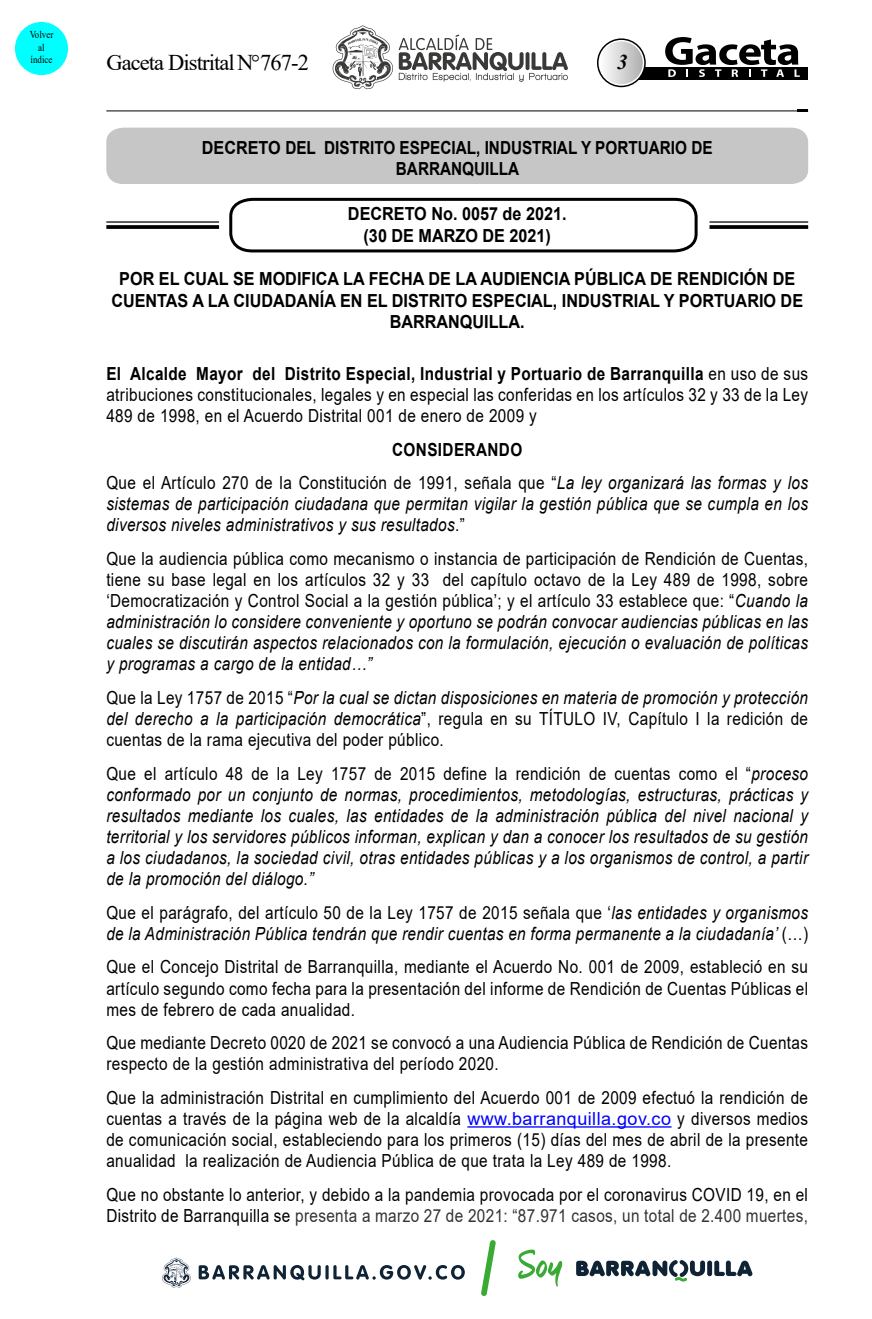
<style>
.page{position:relative;width:872px;height:1319px;background:#fff}
.page>*{position:absolute;margin:0;border:0;box-sizing:border-box;transform-origin:0 0}
.t1{font:22.5px "Times New Roman";letter-spacing:-.04em;color:#000}
.t2{font:italic 700 21px "Times New Roman";color:#000}
.t3{font:18px/21px "Arial";letter-spacing:.025em;color:#000;text-align:justify;scale:.85 1}
.t4{font:italic 18px/21px "Arial";letter-spacing:.025em;color:#000;scale:.85 1}
.t5{font:700 18px/21.6px "Arial";color:#000;text-align:center;scale:.9 1}
.t6{font:10.5px/12.6px "Times New Roman";color:#000;text-align:center;scale:.85 1}
.s1{font-weight:700}
.s2{font-style:italic}
.s3{font-style:normal}
.s4{color:#00f}
.s5{color:#333}
</style>
<div class="page">
<div style="left:624px;top:67px;width:184px;height:12px;background:#000"></div>
<svg style="left:665px;top:37px;width:135px;height:40px"></svg>
<div style="left:597px;top:38px;width:49px;height:49px;border:4px solid #000;border-radius:50%"></div>
<div style="left:599px;top:41px;width:44px;height:44px;background:linear-gradient(to right,#fff,#b3b3b3);border-radius:22px"></div>
<div style="left:598px;top:40px;width:46px;height:46px;border:2px solid #fff;border-radius:50%"></div>
<hr style="left:106px;top:110px;width:702px;height:1px;background:#000">
<svg style="left:332px;top:26px;width:61px;height:63px"></svg>
<svg style="left:399px;top:35px;width:169px;height:47px"></svg>
<svg style="left:199px;top:1265px;width:122px;height:14px"></svg>
<svg style="left:325px;top:1264px;width:4px;height:15px"></svg>
<svg style="left:333px;top:1265px;width:132px;height:14px"></svg>
<svg style="left:162px;top:1257px;width:29px;height:30px"></svg>
<svg style="left:481px;top:1240px;width:15px;height:55px"></svg>
<svg style="left:518px;top:1249px;width:44px;height:37px"></svg>
<div style="left:707px;top:1260px;width:5px;height:15px;background:#102335;border-radius:2px"></div>
<svg style="left:714px;top:1260px;width:38px;height:15px"></svg>
<svg style="left:576px;top:1260px;width:129px;height:21px"></svg>
<div style="left:15px;top:22px;width:53px;height:53px;background:#0ff;border-radius:50%"></div>
<svg style="left:229px;top:197px;width:469px;height:56px"></svg>
<div style="left:106px;top:128px;width:702px;height:56px;background:#c6c6c6"></div>
<hr style="left:106px;top:221px;width:113px;height:2px;background:#000">
<svg style="left:106px;top:225px;width:113px;height:4px"></svg>
<hr style="left:709px;top:221px;width:99px;height:2px;background:#000">
<svg style="left:709px;top:225px;width:99px;height:4px"></svg>
<hr style="left:467px;top:1126px;width:204px;height:1px;background:#00f">
<p class="t6" style="left:30px;top:28px;width:29px">Volver al índice</p>
<p class="t1" style="left:106px;top:47px;width:204px">Gaceta Distrital N°767-2</p>
<p class="t2" style="left:617px;top:47px;width:12px">3</p>
<p class="t5" style="left:202px;top:136px;width:569px">DECRETO DEL DISTRITO ESPECIAL, INDUSTRIAL Y PORTUARIO DE<br>BARRANQUILLA</p>
<p class="t5" style="left:348px;top:203px;width:244px">DECRETO No. 0057 de 2021. (30 DE MARZO DE 2021)</p>
<p class="t5" style="left:111px;top:268px;width:770px">POR EL CUAL SE MODIFICA LA FECHA DE LA AUDIENCIA PÚBLICA DE RENDICIÓN DE<br>CUENTAS A LA CIUDADANÍA EN EL DISTRITO ESPECIAL, INDUSTRIAL Y PORTUARIO DE<br>BARRANQUILLA.</p>
<p class="t3" style="left:106px;top:363px;width:827px"><span class="s1">El Alcalde Mayor del Distrito Especial, Industrial y Portuario de Barranquilla</span> en uso de sus atribuciones constitucionales, legales y en especial las conferidas en los artículos 32 y 33 de la Ley 489 de 1998, en el Acuerdo Distrital 001 de enero de 2009 y</p>
<p class="t3" style="left:106px;top:432px;width:827px;line-height:33.8px;text-align:center"><span class="s1">CONSIDERANDO<br></span>Que el Artículo 270 de la Constitución de 1991, señala que “<span class="s2">La ley organizará las formas y los</span></p>
<p class="t4" style="left:106px;top:493px;width:827px">sistemas de participación ciudadana que permitan vigilar la gestión pública que se cumpla en los diversos niveles administrativos y sus resultados<span class="s3">.”</span></p>
<p class="t3" style="left:106px;top:548px;width:827px">Que la audiencia pública como mecanismo o instancia de participación de Rendición de Cuentas, tiene su base legal en los artículos 32 y 33 del capítulo octavo de la Ley 489 de 1998, sobre ‘Democratización y Control Social a la gestión pública’; y el artículo 33 establece que: “<span class="s2">Cuando la administración lo considere conveniente y oportuno se podrán convocar audiencias públicas en las cuales se discutirán aspectos relacionados con la formulación, ejecución o evaluación de políticas y programas a cargo de la entidad…”</span></p>
<p class="t3" style="left:106px;top:687px;width:827px">Que la Ley 1757 de 2015 “<span class="s2">Por la cual se dictan disposiciones en materia de promoción y protección del derecho a la participación democrática</span>”, regula en su TÍTULO IV, Capítulo I la redición de cuentas de la rama ejecutiva del poder público.</p>
<p class="t4" style="left:106px;top:763px;width:827px;text-align:justify"><span class="s3">Que el artículo 48 de la Ley 1757 de 2015 define la rendición de cuentas como el “</span>proceso conformado por un conjunto de normas, procedimientos, metodologías, estructuras, prácticas y resultados mediante los cuales, las entidades de la administración pública del nivel nacional y territorial y los servidores públicos informan, explican y dan a conocer los resultados de su gestión a los ciudadanos, la sociedad civil, otras entidades públicas y a los organismos de control, a partir de la promoción del diálogo.”</p>
<p class="t4" style="left:106px;top:902px;width:827px"><span class="s3">Que el parágrafo, del artículo 50 de la Ley 1757 de 2015 señala que ‘</span>las entidades y organismos de la Administración Pública tendrán que rendir cuentas en forma permanente a la ciudadanía’ <span class="s3">(…)</span></p>
<p class="t3" style="left:106px;top:956px;width:827px">Que el Concejo Distrital de Barranquilla, mediante el Acuerdo No. 001 de 2009, estableció en su artículo segundo como fecha para la presentación del informe de Rendición de Cuentas Públicas el mes de febrero de cada anualidad.</p>
<p class="t3" style="left:106px;top:1032px;width:827px">Que mediante Decreto 0020 de 2021 se convocó a una Audiencia Pública de Rendición de Cuentas respecto de la gestión administrativa del período 2020.</p>
<p class="t3" style="left:106px;top:1086px;width:827px">Que la administración Distrital en cumplimiento del Acuerdo 001 de 2009 efectuó la rendición de cuentas a través de la página web de la alcaldía <span class="s4">www.barranquilla.gov.co</span> y diversos medios de comunicación social, estableciendo para los primeros (15) días del mes de abril de la presente anualidad la realización de Audiencia Pública de que trata la Ley 489 de 1998.</p>
<p class="t3" style="left:106px;top:1183px;width:827px">Que no obstante lo anterior, y debido a la pandemia provocada por el coronavirus COVID 19, en el<br>Distrito de Barranquilla se <span class="s5">presenta a marzo 27 de 2021: “87.971 casos, un total de 2.400 muertes,</span></p>
</div>
